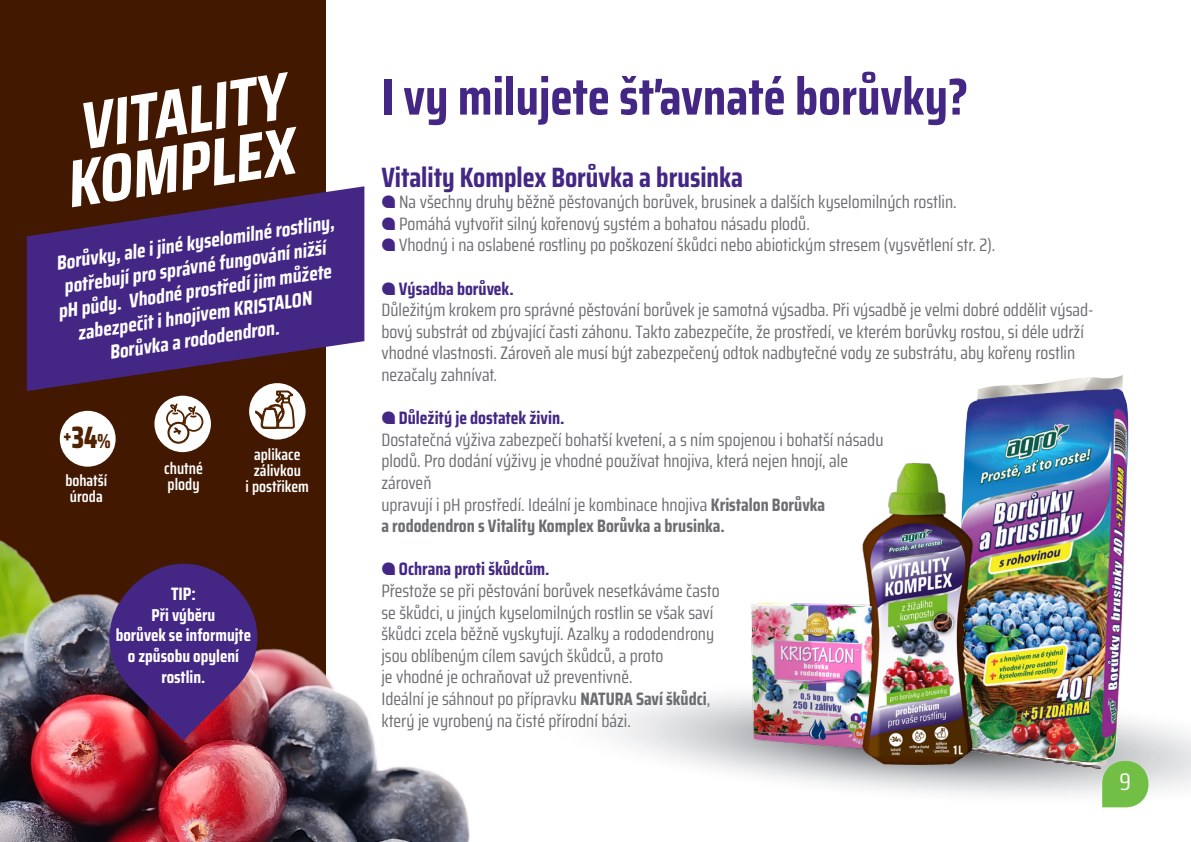
<style>
.page{position:relative;width:1191px;height:842px;background:#fff}
.page>*{position:absolute;margin:0;border:0;box-sizing:border-box;transform-origin:0 0}
.t1{font:700 52px "Saira Condensed";color:#442785}
.t2{font:700 28px "Saira Condensed";color:#442785}
.t3{font:24px "Saira Condensed";color:#fff}
.t4{font:800 20.2px "Saira Condensed";color:#502200;scale:.9 1}
.t5{font:italic 700 20px "Saira Condensed";color:#fff}
.t6{font:18px/21.6px "Saira Condensed";color:#6c6d70}
.t7{font:700 18px "Saira Condensed";color:#442785}
.t8{font:700 18px "Saira Condensed";color:#6c6d70}
.t9{font:700 18px "Saira Condensed";color:#fff}
.t10{font:700 17.2px/20.6px "Saira Condensed";color:#fff;text-align:center}
.t11{font:600 16.6px/15.6px "Saira Condensed";color:#fff}
.t12{font:600 16px "Saira Condensed";color:#fff}
.s1{font-size:31px}
.s2{color:#442785}
.s3{font-weight:700}
</style>
<div class="page">
<div style="left:0;top:0;width:326px;height:842px;background:#421800"></div>
<svg style="left:27px;top:186px;width:337px;height:205px;fill:#442785"></svg>
<svg style="left:72px;top:72px;width:224px;height:135px"></svg>
<img style="left:0;top:540px;width:470px;height:302px">
<img style="left:751px;top:604px;width:111px;height:145px">
<img style="left:949px;top:375px;width:182px;height:394px">
<img style="left:862px;top:463px;width:112px;height:302px">
<svg style="left:108px;top:563px;width:150px;height:177px;background:#592b6b"></svg>
<div style="left:154px;top:396px;width:57px;height:56px;background:#fff;border-radius:50%"></div>
<div style="left:167px;top:422px;width:22px;height:22px;border:2px solid #502200;border-radius:50%"></div>
<svg style="left:166px;top:402px;width:38px;height:34px"></svg>
<div style="left:60px;top:411px;width:56px;height:56px;background:#fff;border-radius:50%"></div>
<div style="left:249px;top:383px;width:56px;height:56px;background:#fff;border-radius:50%"></div>
<svg style="left:255px;top:389px;width:41px;height:41px"></svg>
<svg style="left:1102px;top:761px;width:46px;height:46px;background:#80c35a"></svg>
<p class="t5" style="left:54px;top:247px;width:282px;rotate:-8deg">Borůvky, ale i jiné kyselomilné rostliny,</p>
<p class="t5" style="left:62px;top:270px;width:266px;rotate:-8deg">potřebují pro správné fungování nižší</p>
<p class="t5" style="left:56px;top:295px;width:277px;rotate:-8deg">pH půdy. Vhodné prostředí jim můžete</p>
<p class="t5" style="left:75px;top:317px;width:238px;rotate:-8deg">zabezpečit i hnojivem KRISTALON</p>
<p class="t5" style="left:107px;top:336px;width:173px;rotate:-8deg">Borůvka a rododendron.</p>
<p class="t4" style="left:63px;top:422px;width:55px">+<span class="s1">34</span>%</p>
<p class="t12" style="left:65px;top:468px;width:43px">bohatší</p>
<p class="t12" style="left:70px;top:484px;width:34px">úroda</p>
<p class="t11" style="left:164px;top:460px;width:40px">chutné plody</p>
<p class="t12" style="left:254px;top:442px;width:48px">aplikace</p>
<p class="t12" style="left:254px;top:458px;width:49px">zálivkou</p>
<p class="t12" style="left:246px;top:474px;width:65px">i postřikem</p>
<p class="t9" style="left:171px;top:580px;width:26px">TIP:</p>
<p class="t10" style="left:116px;top:604px;width:137px">Při výběru<br>borůvek se informujte</p>
<p class="t10" style="left:128px;top:645px;width:113px">o způsobu opylení rostlin.</p>
<p class="t1" style="left:381px;top:57px;width:588px">I vy milujete šťavnaté borůvky?</p>
<p class="t2" style="left:381px;top:155px;width:363px">Vitality Komplex Borůvka a brusinka</p>
<p class="t6" style="left:381px;top:191px;width:577px"><span class="s2">q</span> Na všechny druhy běžně pěstovaných borůvek, brusinek a dalších kyselomilných rostlin.</p>
<p class="t6" style="left:381px;top:212px;width:430px"><span class="s2">q</span> Pomáhá vytvořit silný kořenový systém a bohatou násadu plodů.</p>
<p class="t6" style="left:381px;top:234px;width:615px"><span class="s2">q</span> Vhodný i na oslabené rostliny po poškození škůdci nebo abiotickým stresem (vysvětlení str. 2).</p>
<p class="t7" style="left:381px;top:275px;width:134px">q Výsadba borůvek.</p>
<p class="t6" style="left:381px;top:299px;width:714px">Důležitým krokem pro správné pěstování borůvek je samotná výsadba. Při výsadbě je velmi dobré oddělit výsad&shy;bový substrát od zbývající časti záhonu. Takto zabezpečíte, že prostředí, ve kterém borůvky rostou, si déle udrží vhodné vlastnosti. Zároveň ale musí být zabezpečený odtok nadbytečné vody ze substrátu, aby kořeny rostlin nezačaly zahnívat.</p>
<p class="t7" style="left:381px;top:404px;width:185px">q Důležitý je dostatek živin.</p>
<p class="t6" style="left:381px;top:428px;width:503px">Dostatečná výživa zabezpečí bohatší kvetení, a s ním spojenou i bohatší násadu plodů. Pro dodání výživy je vhodné používat hnojiva, která nejen hnojí, ale zároveň</p>
<p class="t6" style="left:381px;top:493px;width:445px">upravují i pH prostředí. Ideální je kombinace hnojiva <span class="s3">Kristalon Borůvka</span></p>
<p class="t8" style="left:381px;top:512px;width:345px">a rododendron s Vitality Komplex Borůvka a brusinka.</p>
<p class="t7" style="left:381px;top:555px;width:170px">q Ochrana proti škůdcům.</p>
<p class="t6" style="left:381px;top:580px;width:340px">Přestože se při pěstování borůvek nesetkáváme často se škůdci, u jiných kyselomilných rostlin se však saví škůdci zcela běžně vyskytují. Azalky a rododendrony jsou oblíbeným cílem savých škůdců, a proto</p>
<p class="t6" style="left:381px;top:666px;width:253px">je vhodné je ochraňovat už preventivně.</p>
<p class="t6" style="left:381px;top:688px;width:330px">Ideální je sáhnout po přípravku <span class="s3">NATURA Saví škůdci</span>, který je vyrobený na čisté přírodní bázi.</p>
<p class="t3" style="left:1119px;top:764px;width:13px">9</p>
</div>
